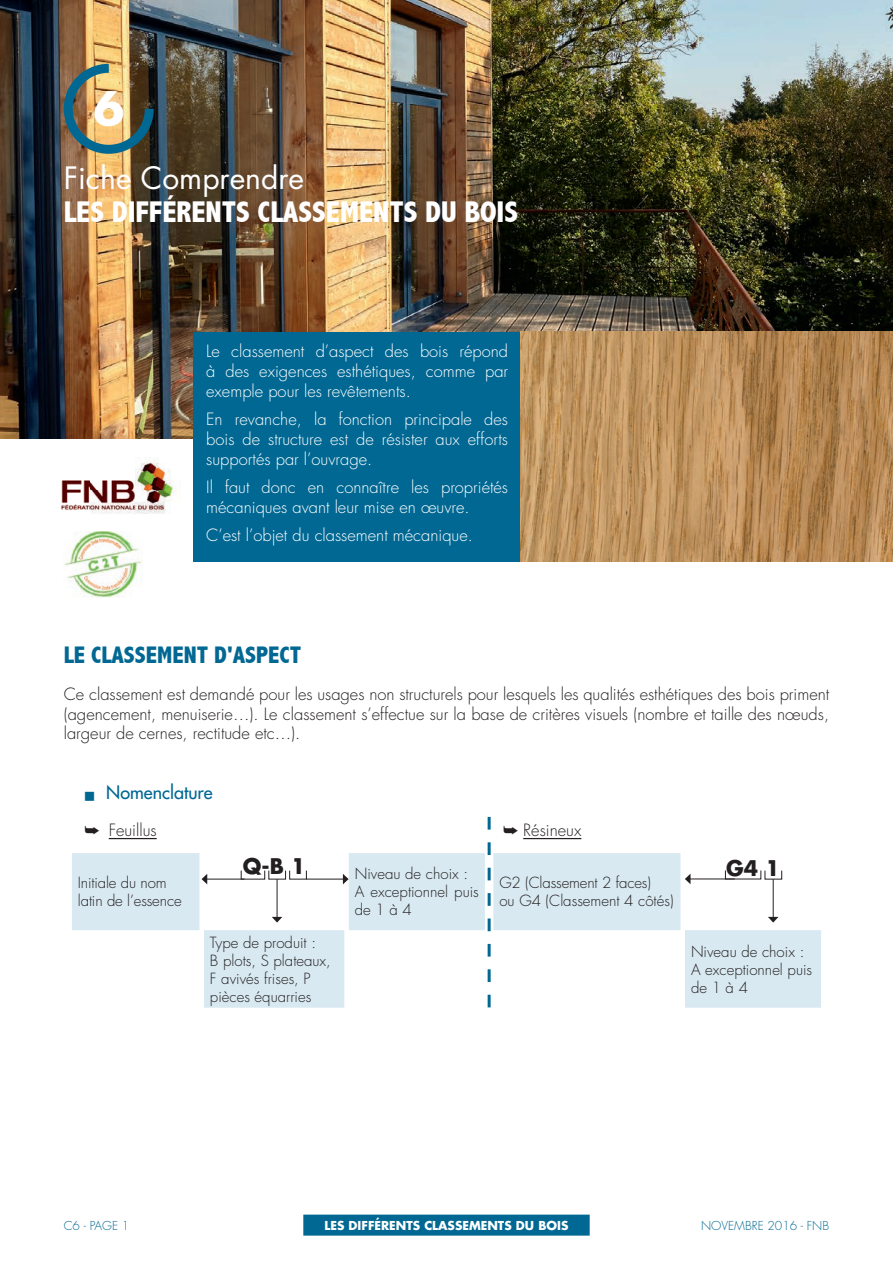
<style>
.page{position:relative;width:893px;height:1263px;background:#fff}
.page>*{position:absolute;margin:0;border:0;box-sizing:border-box;transform-origin:0 0}
.t1{font:700 45px "Futura";color:#fff}
.t2{font:800 condensed 30px "Abadi";color:#fff}
.t3{font:30px "Futura";color:#fff}
.t4{font:800 condensed 24px "Abadi";color:#006893}
.t5{font:700 21px "Futura";color:#231f20}
.t6{font:18px "Futura";color:#006893}
.t7{font:300 16.5px/19.8px "Futura";color:#fff;text-align:justify}
.t8{font:300 16.5px/19.8px "Futura";color:#231f20;text-align:justify}
.t9{font:300 15px/18px "Futura";color:#231f20}
.t10{font:700 12px "Futura";color:#fff}
.t11{font:300 12px "Futura";color:#006893}
</style>
<div class="page">
<div style="left:303px;top:1214px;width:287px;height:21px;background:#006893"></div>
<img style="left:0;top:0;width:893px;height:438px">
<svg style="left:488px;top:817px;width:3px;height:36px"></svg>
<img style="left:64px;top:531px;width:78px;height:67px">
<img style="left:61px;top:457px;width:116px;height:57px">
<img style="left:59px;top:59px;width:99px;height:99px">
<hr style="left:109px;top:838px;width:48px;height:1px;background:#231f20">
<hr style="left:523px;top:838px;width:58px;height:1px;background:#231f20">
<svg style="left:72px;top:853px;width:749px;height:155px"></svg>
<div style="left:193px;top:332px;width:328px;height:229px;background:#006893"></div>
<img style="left:521px;top:332px;width:372px;height:229px">
<hr style="left:206px;top:879px;width:38px;height:1px;background:#231f20">
<svg style="left:202px;top:874px;width:5px;height:10px"></svg>
<hr style="left:690px;top:879px;width:45px;height:1px;background:#231f20">
<svg style="left:685px;top:874px;width:5px;height:10px"></svg>
<div style="left:289px;top:870px;width:18px;height:9px;border:1px solid #231f20"></div>
<hr style="left:306px;top:879px;width:38px;height:1px;background:#231f20">
<svg style="left:343px;top:874px;width:6px;height:10px"></svg>
<hr style="left:277px;top:879px;width:1px;height:39px;background:#231f20">
<svg style="left:272px;top:917px;width:10px;height:5px"></svg>
<hr style="left:773px;top:879px;width:1px;height:39px;background:#231f20">
<svg style="left:768px;top:917px;width:10px;height:5px"></svg>
<h1 class="t1" style="left:93px;top:77px;width:32px">6</h1>
<h2 class="t3" style="left:64px;top:158px;width:242px">Fiche Comprendre</h2>
<h2 class="t2" style="left:64px;top:195px;width:456px">LES DIFFÉRENTS CLASSEMENTS DU BOIS</h2>
<p class="t7" style="left:206px;top:341px;width:303px">Le classement d’aspect des bois répond à des exigences esthétiques, comme par exemple pour les revêtements.</p>
<p class="t7" style="left:206px;top:409px;width:303px">En revanche, la fonction principale des bois de structure est de résister aux efforts supportés par l’ouvrage.</p>
<p class="t7" style="left:206px;top:477px;width:303px">Il faut donc en connaître les propriétés mécaniques avant leur mise en œuvre.</p>
<p class="t7" style="left:206px;top:525px;width:268px">C’est l’objet du classement mécanique.</p>
<h3 class="t4" style="left:64px;top:641px;width:239px">LE CLASSEMENT D'ASPECT</h3>
<p class="t8" style="left:64px;top:684px;width:767px">Ce classement est demandé pour les usages non structurels pour lesquels les qualités esthétiques des bois priment (agencement, menuiserie…). Le classement s’effectue sur la base de critères visuels (nombre et taille des nœuds, largeur de cernes, rectitude etc…).</p>
<p class="t6" style="left:106px;top:781px;width:108px">Nomenclature</p>
<p class="t8" style="left:85px;top:820px;width:74px">➥ Feuillus</p>
<p class="t8" style="left:503px;top:820px;width:80px">➥ Résineux</p>
<p class="t9" style="left:78px;top:874px;width:105px">Initiale du nom latin de l’essence</p>
<p class="t5" style="left:243px;top:852px;width:64px">Q-B 1</p>
<p class="t5" style="left:726px;top:854px;width:55px">G4 1</p>
<p class="t9" style="left:355px;top:865px;width:126px">Niveau de choix :<br>A exceptionnel puis de 1 à 4</p>
<p class="t9" style="left:499px;top:874px;width:176px">G2 (Classement 2 faces)<br>ou G4 (Classement 4 côtés)</p>
<p class="t9" style="left:210px;top:933px;width:122px">Type de produit :<br>B plots, S plateaux,<br>F avivés frises, P pièces équarries</p>
<p class="t9" style="left:691px;top:942px;width:123px">Niveau de choix :<br>A exceptionnel puis de 1 à 4</p>
<p class="t11" style="left:64px;top:1217px;width:67px">C6 - PAGE 1</p>
<p class="t10" style="left:325px;top:1217px;width:245px">LES DIFFÉRENTS CLASSEMENTS DU BOIS</p>
<p class="t11" style="left:701px;top:1217px;width:130px">NOVEMBRE 2016 - FNB</p>
</div>
